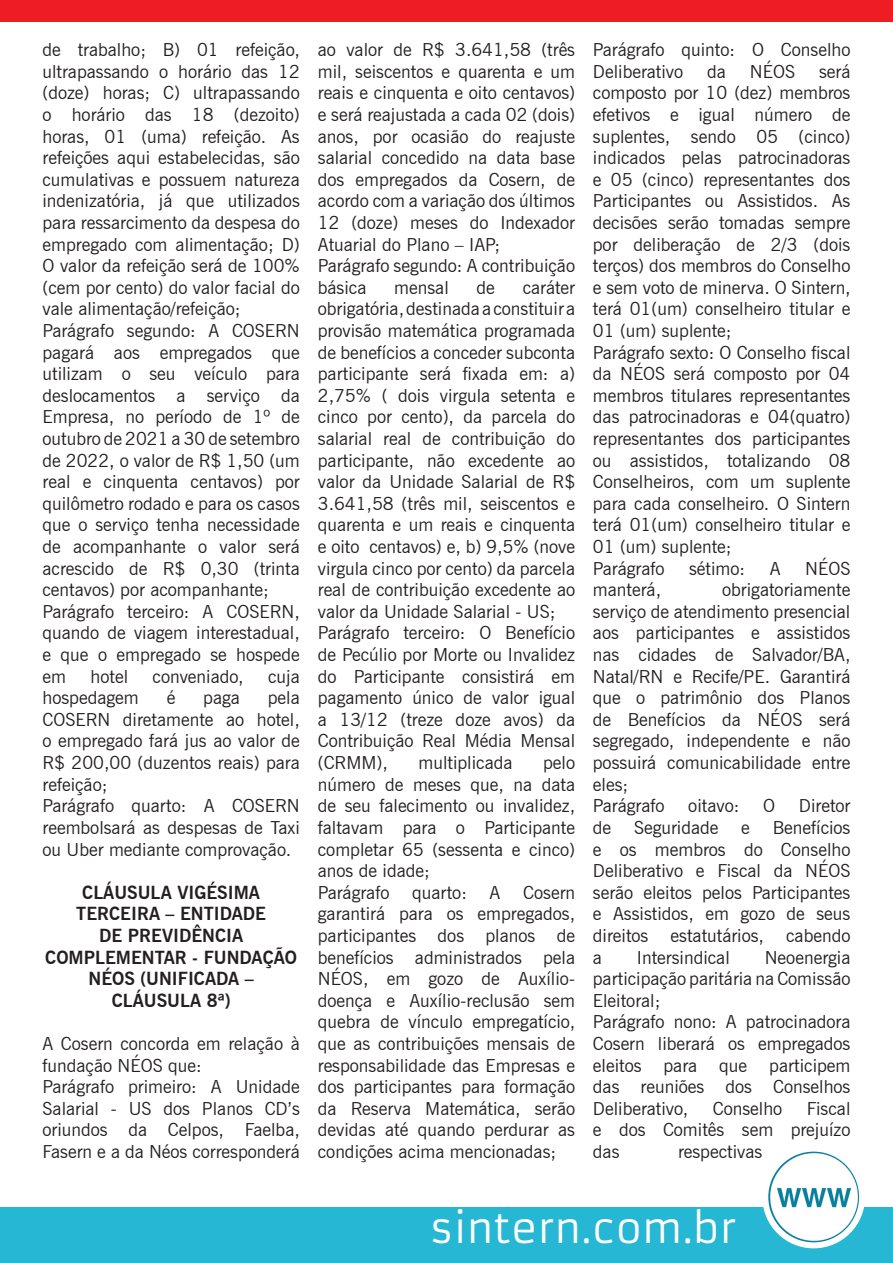
<style>
.page{position:relative;width:893px;height:1263px;background:#fff}
.page>*{position:absolute;margin:0;border:0;box-sizing:border-box;transform-origin:0 0}
.t1{font:40.5px "Armata";color:#fff}
.t2{font:18px/21.6px "News Gothic BT";color:#231f20;text-align:justify}
.t3{font:700 18px/21.6px "News Gothic BT";color:#231f20;text-align:center}
</style>
<div class="page">
<div style="left:0;top:1208px;width:893px;height:55px;background:#25b7d3"></div>
<img style="left:765px;top:1148px;width:97px;height:97px;border-radius:48px">
<div style="left:762px;top:1145px;width:103px;height:103px;border:6px solid #fff;border-radius:50%"></div>
<div style="left:0;top:0;width:893px;height:22px;background:#ee1d23"></div>
<p class="t2" style="left:43px;top:39px;width:259px">de trabalho; B) 01 refeição, ultrapassando o horário das 12 (doze) horas; C) ultrapassando o horário das 18 (dezoito) horas, 01 (uma) refeição. As refeições aqui estabelecidas, são cumulativas e possuem natureza indenizatória, já que utilizados para ressarcimento da despesa do empregado com alimentação; D)<br>O valor da refeição será de 100% (cem por cento) do valor facial do vale alimentação/refeição;</p>
<p class="t2" style="left:43px;top:320px;width:259px">Parágrafo segundo: A COSERN pagará aos empregados que utilizam o seu veículo para deslocamentos a serviço da Empresa, no período de 1º de outubro de 2021 a 30 de setembro de 2022, o valor de R$ 1,50 (um real e cinquenta centavos) por quilômetro rodado e para os casos que o serviço tenha necessidade de acompanhante o valor será acrescido de R$ 0,30 (trinta centavos) por acompanhante;</p>
<p class="t2" style="left:43px;top:600px;width:259px">Parágrafo terceiro: A COSERN, quando de viagem interestadual, e que o empregado se hospede em</p>
<p class="t2" style="left:91px;top:665px;width:39px">hotel</p>
<p class="t2" style="left:153px;top:665px;width:93px">conveniado,</p>
<p class="t2" style="left:268px;top:665px;width:33px">cuja</p>
<p class="t2" style="left:43px;top:687px;width:98px">hospedagem</p>
<p class="t2" style="left:167px;top:687px;width:10px">é</p>
<p class="t2" style="left:203px;top:687px;width:38px">paga</p>
<p class="t2" style="left:43px;top:687px;width:259px;text-indent:225px">pela COSERN diretamente ao hotel, o empregado fará jus ao valor de R$ 200,00 (duzentos reais) para refeição;</p>
<p class="t2" style="left:43px;top:795px;width:259px">Parágrafo quarto: A COSERN reembolsará as despesas de Taxi ou Uber mediante comprovação.</p>
<p class="t3" style="left:45px;top:881px;width:253px">CLÁUSULA VIGÉSIMA<br>TERCEIRA – ENTIDADE<br>DE PREVIDÊNCIA<br>COMPLEMENTAR - FUNDAÇÃO<br>NÉOS (UNIFICADA –<br>CLÁUSULA 8ª)</p>
<p class="t2" style="left:43px;top:1032px;width:259px">A Cosern concorda em relação à fundação NÉOS que:</p>
<p class="t2" style="left:43px;top:1076px;width:259px">Parágrafo primeiro: A Unidade Salarial - US dos Planos CD’s oriundos da Celpos, Faelba, Fasern e a da Néos corresponderá</p>
<p class="t2" style="left:318px;top:39px;width:259px">ao valor de R$ 3.641,58 (três mil, seiscentos e quarenta e um reais e cinquenta e oito centavos) e será reajustada a cada 02 (dois) anos, por ocasião do reajuste salarial concedido na data base dos empregados da Cosern, de acordo com a variação dos últimos 12 (doze) meses do Indexador Atuarial do Plano – IAP;</p>
<p class="t2" style="left:318px;top:255px;width:259px">Parágrafo segundo: A contribuição básica</p>
<p class="t2" style="left:318px;top:276px;width:259px;text-indent:205px">caráter obrigatória, destinada a constituir a provisão matemática programada de benefícios a conceder subconta participante será fixada em: a)<br>2,75% ( dois virgula setenta e cinco por cento), da parcela do salarial real de contribuição do participante, não excedente ao valor da Unidade Salarial de R$ 3.641,58 (três mil, seiscentos e quarenta e um reais e cinquenta e oito centavos) e, b) 9,5% (nove virgula cinco por cento) da parcela real de contribuição excedente ao valor da Unidade Salarial - US;</p>
<p class="t2" style="left:318px;top:622px;width:259px">Parágrafo terceiro: O Benefício de Pecúlio por Morte ou Invalidez do Participante consistirá em pagamento único de valor igual a 13/12 (treze doze avos) da Contribuição Real Média Mensal (CRMM),</p>
<p class="t2" style="left:394px;top:276px;width:56px">mensal</p>
<p class="t2" style="left:477px;top:276px;width:20px">de</p>
<p class="t2" style="left:318px;top:752px;width:259px;text-indent:225px">pelo número de meses que, na data de seu falecimento ou invalidez, faltavam para o Participante completar 65 (sessenta e cinco) anos de idade;</p>
<p class="t2" style="left:318px;top:881px;width:73px">Parágrafo</p>
<p class="t2" style="left:412px;top:881px;width:56px">quarto:</p>
<p class="t2" style="left:490px;top:881px;width:12px">A</p>
<p class="t2" style="left:419px;top:752px;width:95px">multiplicada</p>
<p class="t2" style="left:318px;top:881px;width:259px;text-indent:205px">Cosern garantirá para os empregados, participantes dos planos de benefícios administrados pela NÉOS, em gozo de Auxílio&shy;doença e Auxílio-reclusão sem quebra de vínculo empregatício, que as contribuições mensais de responsabilidade das Empresas e dos participantes para formação da Reserva Matemática, serão devidas até quando perdurar as condições acima mencionadas;</p>
<p class="t2" style="left:593px;top:39px;width:259px">Parágrafo quinto: O Conselho<br>Deliberativo</p>
<p class="t2" style="left:707px;top:60px;width:20px">da</p>
<p class="t2" style="left:750px;top:60px;width:47px">NÉOS</p>
<p class="t2" style="left:593px;top:60px;width:259px;text-indent:226px">será composto por 10 (dez) membros efetivos e igual número de suplentes, sendo 05 (cinco) indicados pelas patrocinadoras e 05 (cinco) representantes dos Participantes ou Assistidos. As decisões serão tomadas sempre por deliberação de 2/3 (dois terços) dos membros do Conselho e sem voto de minerva. O Sintern, terá 01(um) conselheiro titular e 01 (um) suplente;</p>
<p class="t2" style="left:593px;top:341px;width:259px">Parágrafo sexto: O Conselho fiscal da NÉOS será composto por 04 membros titulares representantes das patrocinadoras e 04(quatro) representantes dos participantes ou assistidos, totalizando 08<br>Conselheiros, com um suplente para cada conselheiro. O Sintern terá 01(um) conselheiro titular e 01 (um) suplente;</p>
<p class="t2" style="left:593px;top:557px;width:73px">Parágrafo</p>
<p class="t2" style="left:689px;top:557px;width:57px">sétimo:</p>
<p class="t2" style="left:770px;top:557px;width:12px">A</p>
<p class="t2" style="left:805px;top:557px;width:47px">NÉOS</p>
<p class="t2" style="left:593px;top:579px;width:70px">manterá,</p>
<p class="t2" style="left:593px;top:579px;width:259px;text-indent:129px">obrigatoriamente serviço de atendimento presencial aos participantes e assistidos nas cidades de Salvador/BA, Natal/RN e Recife/PE. Garantirá que o patrimônio dos Planos de Benefícios da NÉOS será segregado, independente e não possuirá comunicabilidade entre eles;</p>
<p class="t2" style="left:593px;top:795px;width:73px">Parágrafo</p>
<p class="t2" style="left:688px;top:795px;width:52px">oitavo:</p>
<p class="t2" style="left:763px;top:795px;width:13px">O</p>
<p class="t2" style="left:799px;top:795px;width:53px">Diretor</p>
<p class="t2" style="left:593px;top:816px;width:20px">de</p>
<p class="t2" style="left:634px;top:816px;width:86px">Seguridade</p>
<p class="t2" style="left:741px;top:816px;width:10px">e</p>
<p class="t2" style="left:593px;top:816px;width:259px;text-indent:180px">Benefícios e os membros do Conselho Deliberativo e Fiscal da NÉOS serão eleitos pelos Participantes e Assistidos, em gozo de seus direitos estatutários, cabendo a</p>
<p class="t2" style="left:593px;top:946px;width:259px;text-indent:172px">Neoenergia participação paritária na Comissão Eleitoral;</p>
<p class="t2" style="left:593px;top:1011px;width:259px">Parágrafo nono: A patrocinadora Cosern liberará os empregados eleitos para que participem das reuniões dos Conselhos Deliberativo,</p>
<p class="t2" style="left:637px;top:946px;width:94px">Intersindical</p>
<p class="t2" style="left:713px;top:1097px;width:71px">Conselho</p>
<p class="t2" style="left:593px;top:1097px;width:259px;text-indent:214px">Fiscal e dos Comitês sem prejuízo das</p>
<p class="t2" style="left:678px;top:1140px;width:86px">respectivas</p>
<p class="t1" style="left:430px;top:1203px;width:309px">sintern.com.br</p>
</div>
